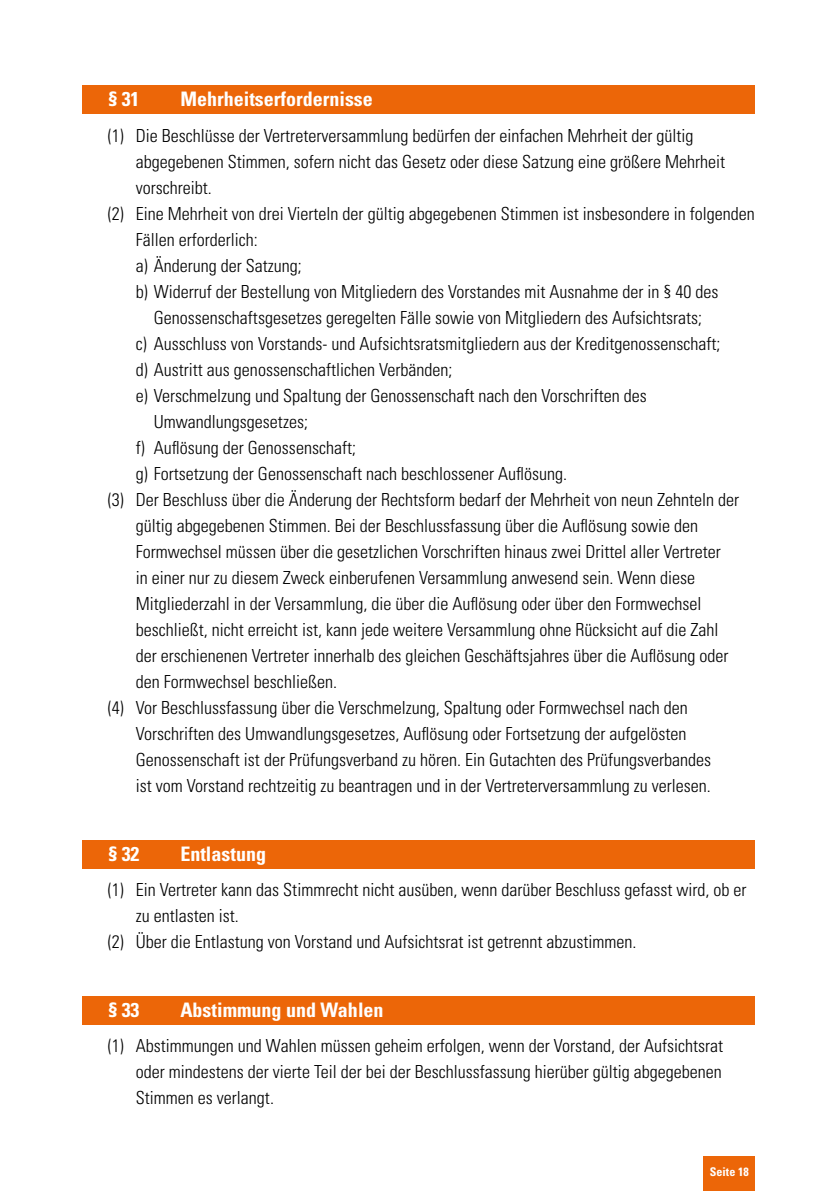
<style>
.page{position:relative;width:840px;height:1191px;background:#fff}
.page>*{position:absolute;margin:0;border:0;box-sizing:border-box;transform-origin:0 0}
.t1{font:700 condensed 20px "Univers";color:#fff}
.t2{font:300 condensed 18px/26px "Univers";color:#000;text-align:justify}
.t3{font:700 condensed 12px "Univers";color:#fff}
</style>
<div class="page">
<div style="left:82px;top:85px;width:672px;height:28px;background:#ec6608"></div>
<div style="left:82px;top:840px;width:672px;height:28px;background:#ec6608"></div>
<div style="left:82px;top:996px;width:672px;height:28px;background:#ec6608"></div>
<div style="left:703px;top:1157px;width:51px;height:34px;background:#ec6608"></div>
<p class="t1" style="left:108px;top:87px;width:33px">§ 31</p>
<p class="t1" style="left:180px;top:87px;width:194px">Mehrheitserfordernisse</p>
<p class="t2" style="left:108px;top:122px;width:587px">(1) Die Beschlüsse der Vertreterversammlung bedürfen der einfachen Mehrheit der gültig</p>
<p class="t2" style="left:136px;top:148px;width:590px">abgegebenen Stimmen, sofern nicht das Gesetz oder diese Satzung eine größere Mehrheit</p>
<p class="t2" style="left:136px;top:174px;width:77px">vorschreibt.</p>
<p class="t2" style="left:108px;top:200px;width:648px">(2) Eine Mehrheit von drei Vierteln der gültig abgegebenen Stimmen ist insbesondere in folgenden</p>
<p class="t2" style="left:136px;top:226px;width:123px">Fällen erforderlich:</p>
<p class="t2" style="left:136px;top:252px;width:167px">a) Änderung der Satzung;</p>
<p class="t2" style="left:136px;top:278px;width:584px">b) Widerruf der Bestellung von Mitgliedern des Vorstandes mit Ausnahme der in § 40 des</p>
<p class="t2" style="left:154px;top:304px;width:549px">Genossenschaftsgesetzes geregelten Fälle sowie von Mitgliedern des Aufsichtsrats;</p>
<p class="t2" style="left:136px;top:330px;width:586px">c) Ausschluss von Vorstands- und Aufsichtsratsmitgliedern aus der Kreditgenossenschaft;</p>
<p class="t2" style="left:136px;top:356px;width:318px">d) Austritt aus genossenschaftlichen Verbänden;</p>
<p class="t2" style="left:136px;top:382px;width:512px">e) Verschmelzung und Spaltung der Genossenschaft nach den Vorschriften des</p>
<p class="t2" style="left:154px;top:408px;width:155px">Umwandlungsgesetzes;</p>
<p class="t2" style="left:136px;top:434px;width:221px">f) Auflösung der Genossenschaft;</p>
<p class="t2" style="left:136px;top:460px;width:432px">g) Fortsetzung der Genossenschaft nach beschlossener Auflösung.</p>
<p class="t2" style="left:108px;top:486px;width:632px">(3) Der Beschluss über die Änderung der Rechtsform bedarf der Mehrheit von neun Zehnteln der</p>
<p class="t2" style="left:136px;top:512px;width:563px">gültig abgegebenen Stimmen. Bei der Beschlussfassung über die Auflösung sowie den</p>
<p class="t2" style="left:136px;top:538px;width:586px">Formwechsel müssen über die gesetzlichen Vorschriften hinaus zwei Drittel aller Vertreter</p>
<p class="t2" style="left:136px;top:564px;width:560px">in einer nur zu diesem Zweck einberufenen Versammlung anwesend sein. Wenn diese</p>
<p class="t2" style="left:136px;top:590px;width:566px">Mitgliederzahl in der Versammlung, die über die Auflösung oder über den Formwechsel</p>
<p class="t2" style="left:136px;top:616px;width:584px">beschließt, nicht erreicht ist, kann jede weitere Versammlung ohne Rücksicht auf die Zahl</p>
<p class="t2" style="left:136px;top:642px;width:593px">der erschienenen Vertreter innerhalb des gleichen Geschäftsjahres über die Auflösung oder</p>
<p class="t2" style="left:136px;top:668px;width:202px">den Formwechsel beschließen.</p>
<p class="t2" style="left:108px;top:694px;width:581px">(4) Vor Beschlussfassung über die Verschmelzung, Spaltung oder Formwechsel nach den</p>
<p class="t2" style="left:136px;top:720px;width:552px">Vorschriften des Umwandlungsgesetzes, Auflösung oder Fortsetzung der aufgelösten</p>
<p class="t2" style="left:136px;top:746px;width:576px">Genossenschaft ist der Prüfungsverband zu hören. Ein Gutachten des Prüfungsverbandes</p>
<p class="t2" style="left:136px;top:772px;width:576px">ist vom Vorstand rechtzeitig zu beantragen und in der Vertreterversammlung zu verlesen.</p>
<p class="t1" style="left:108px;top:841px;width:33px">§ 32</p>
<p class="t1" style="left:180px;top:841px;width:87px">Entlastung</p>
<p class="t2" style="left:108px;top:876px;width:640px">(1) Ein Vertreter kann das Stimmrecht nicht ausüben, wenn darüber Beschluss gefasst wird, ob er</p>
<p class="t2" style="left:136px;top:902px;width:104px">zu entlasten ist.</p>
<p class="t2" style="left:108px;top:928px;width:530px">(2) Über die Entlastung von Vorstand und Aufsichtsrat ist getrennt abzustimmen.</p>
<p class="t1" style="left:108px;top:998px;width:33px">§ 33</p>
<p class="t1" style="left:180px;top:998px;width:204px">Abstimmung und Wahlen</p>
<p class="t2" style="left:136px;top:1032px;width:588px;text-indent:-28px">(1) Abstimmungen und Wahlen müssen geheim erfolgen, wenn der Vorstand, der Aufsichtsrat oder mindestens der vierte Teil der bei der Beschlussfassung hierüber gültig abgegebenen Stimmen es verlangt.</p>
<p class="t3" style="left:709px;top:1164px;width:40px">Seite 18</p>
</div>
